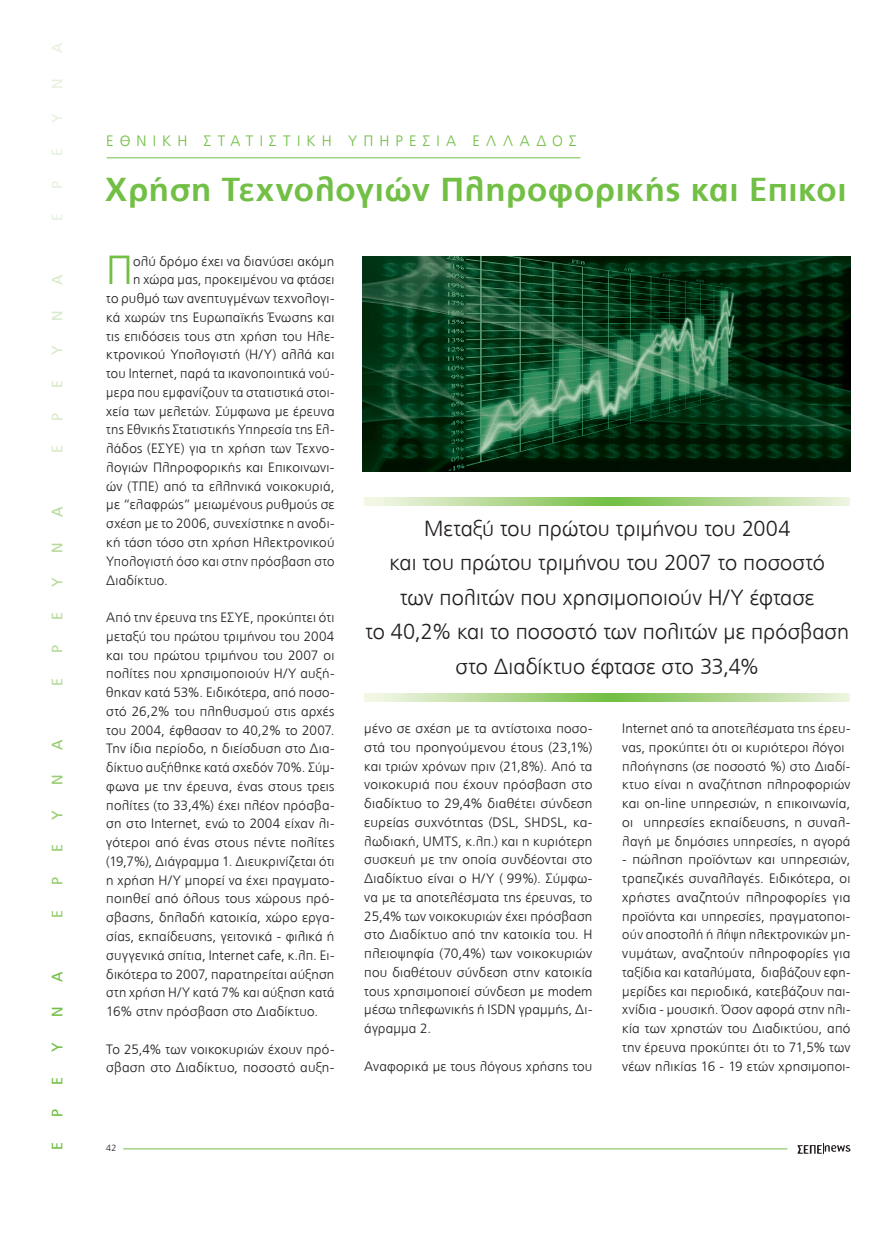
<style>
.page{position:relative;width:893px;height:1234px;background:#fff}
.page>*{position:absolute;margin:0;border:0;box-sizing:border-box;transform-origin:0 0}
.t1{font:300 40.35px "PF Catalog";color:#71bf44}
.t2{font:700 33px "PF Catalog";letter-spacing:.02em;color:#71bf44}
.t3{font:300 21.75px/34.5px "PF Catalog";letter-spacing:.005em;color:#231f20;text-align:center}
.t4{font:300 15px "PF Catalog";letter-spacing:.415em;color:#71bf44}
.t5{font:15px "PF Catalog";color:#71bf44}
.t6{font:15px "PF Catalog";color:#94cc6e}
.t7{font:15px "PF Catalog";color:#b6da9b}
.t8{font:15px "PF Catalog";color:#d9eaca}
.t9{font:15px "PF Catalog";color:#e7f2de}
.t10{font:300 13.5px/18.8px "PF Catalog";letter-spacing:.02em;color:#231f20;text-align:justify}
.t11{font:300 9px "PF Catalog";color:#231f20}
</style>
<div class="page">
<svg style="left:364px;top:497px;width:486px;height:8px"></svg>
<svg style="left:364px;top:693px;width:486px;height:8px"></svg>
<hr style="left:107px;top:157px;width:473px;height:1px;background:#71bf44">
<hr style="left:123px;top:1148px;width:664px;height:1px;background:#71bf44">
<svg style="left:797px;top:1143px;width:53px;height:10px"></svg>
<img style="left:363px;top:256px;width:487px;height:215px">
<p class="t9" style="left:49px;top:53px;width:12px;rotate:-90deg">Α</p>
<p class="t9" style="left:49px;top:88px;width:12px;rotate:-90deg">Ν</p>
<p class="t9" style="left:49px;top:123px;width:11px;rotate:-90deg">Υ</p>
<p class="t9" style="left:49px;top:156px;width:9px;rotate:-90deg">Ε</p>
<p class="t9" style="left:49px;top:189px;width:9px;rotate:-90deg">Ρ</p>
<p class="t9" style="left:49px;top:221px;width:9px;rotate:-90deg">E</p>
<p class="t8" style="left:49px;top:285px;width:12px;rotate:-90deg">Α</p>
<p class="t8" style="left:49px;top:320px;width:12px;rotate:-90deg">Ν</p>
<p class="t8" style="left:49px;top:355px;width:11px;rotate:-90deg">Υ</p>
<p class="t8" style="left:49px;top:388px;width:9px;rotate:-90deg">Ε</p>
<p class="t8" style="left:49px;top:421px;width:9px;rotate:-90deg">Ρ</p>
<p class="t8" style="left:49px;top:453px;width:9px;rotate:-90deg">E</p>
<p class="t7" style="left:49px;top:517px;width:12px;rotate:-90deg">Α</p>
<p class="t7" style="left:49px;top:552px;width:12px;rotate:-90deg">Ν</p>
<p class="t7" style="left:49px;top:587px;width:11px;rotate:-90deg">Υ</p>
<p class="t7" style="left:49px;top:620px;width:9px;rotate:-90deg">Ε</p>
<p class="t7" style="left:49px;top:653px;width:9px;rotate:-90deg">Ρ</p>
<p class="t7" style="left:49px;top:685px;width:9px;rotate:-90deg">E</p>
<p class="t6" style="left:49px;top:749px;width:12px;rotate:-90deg">Α</p>
<p class="t6" style="left:49px;top:784px;width:12px;rotate:-90deg">Ν</p>
<p class="t6" style="left:49px;top:819px;width:11px;rotate:-90deg">Υ</p>
<p class="t6" style="left:49px;top:852px;width:9px;rotate:-90deg">Ε</p>
<p class="t6" style="left:49px;top:884px;width:9px;rotate:-90deg">Ρ</p>
<p class="t6" style="left:49px;top:917px;width:9px;rotate:-90deg">E</p>
<p class="t5" style="left:49px;top:981px;width:12px;rotate:-90deg">Α</p>
<p class="t5" style="left:49px;top:1016px;width:12px;rotate:-90deg">Ν</p>
<p class="t5" style="left:49px;top:1051px;width:11px;rotate:-90deg">Υ</p>
<p class="t5" style="left:49px;top:1084px;width:9px;rotate:-90deg">Ε</p>
<p class="t5" style="left:49px;top:1116px;width:9px;rotate:-90deg">Ρ</p>
<p class="t5" style="left:49px;top:1149px;width:9px;rotate:-90deg">E</p>
<p class="t4" style="left:106px;top:132px;width:472px">ΕΘΝΙΚΗ ΣΤΑΤΙΣΤΙΚΗ ΥΠΗΡΕΣΙΑ ΕΛΛΑΔΟΣ</p>
<h2 class="t2" style="left:105px;top:170px;width:743px">Χρήση Τεχνολογιών Πληροφορικής και Επικοι</h2>
<h1 class="t1" style="left:106px;top:247px;width:28px">Π</h1>
<p class="t10" style="left:133px;top:251px;width:203px">ολύ δρόμο έχει να διανύσει ακόμη</p>
<p class="t10" style="left:133px;top:270px;width:203px">η χώρα μας, προκειμένου να φτάσει</p>
<p class="t10" style="left:106px;top:289px;width:230px">το ρυθμό των ανεπτυγμένων τεχνολογι-</p>
<p class="t10" style="left:106px;top:308px;width:230px">κά χωρών της Ευρωπαϊκής Ένωσης και</p>
<p class="t10" style="left:106px;top:326px;width:230px">τις επιδόσεις τους στη χρήση του Ηλε-</p>
<p class="t10" style="left:106px;top:345px;width:230px">κτρονικού Υπολογιστή (Η/Υ) αλλά και</p>
<p class="t10" style="left:106px;top:364px;width:230px">του Internet, παρά τα ικανοποιητικά νού-</p>
<p class="t10" style="left:106px;top:383px;width:230px">μερα που εμφανίζουν τα στατιστικά στοι-</p>
<p class="t10" style="left:106px;top:401px;width:230px">χεία των μελετών. Σύμφωνα με έρευνα</p>
<p class="t10" style="left:106px;top:420px;width:230px">της Εθνικής Στατιστικής Υπηρεσία της Ελ-</p>
<p class="t10" style="left:106px;top:439px;width:230px">λάδος (ΕΣΥΕ) για τη χρήση των Τεχνο-</p>
<p class="t10" style="left:106px;top:458px;width:230px">λογιών Πληροφορικής και Επικοινωνι-</p>
<p class="t10" style="left:106px;top:476px;width:230px">ών (ΤΠΕ) από τα ελληνικά νοικοκυριά,</p>
<p class="t10" style="left:106px;top:495px;width:230px">με “ελαφρώς” μειωμένους ρυθμούς σε</p>
<p class="t10" style="left:106px;top:514px;width:230px">σχέση με το 2006, συνεχίστηκε η ανοδι-</p>
<p class="t10" style="left:106px;top:533px;width:230px">κή τάση τόσο στη χρήση Ηλεκτρονικού</p>
<p class="t10" style="left:106px;top:551px;width:230px">Υπολογιστή όσο και στην πρόσβαση στο</p>
<p class="t10" style="left:106px;top:570px;width:63px">Διαδίκτυο.</p>
<p class="t10" style="left:106px;top:608px;width:230px">Από την έρευνα της ΕΣΥΕ, προκύπτει ότι μεταξύ του πρώτου τριμήνου του 2004 και του πρώτου τριμήνου του 2007 οι πολίτες που χρησιμοποιούν Η/Υ αυξή&shy;θηκαν κατά 53%. Ειδικότερα, από ποσο&shy;στό 26,2% του πληθυσμού στις αρχές του 2004, έφθασαν το 40,2% το 2007.<br>Την ίδια περίοδο, η διείσδυση στο Δια&shy;δίκτυο αυξήθηκε κατά σχεδόν 70%. Σύμ&shy;φωνα με την έρευνα, ένας στους τρεις πολίτες (το 33,4%) έχει πλέον πρόσβα&shy;ση στο Internet, ενώ το 2004 είχαν λι&shy;γότεροι από ένας στους πέντε πολίτες (19,7%), Διάγραμμα 1. Διευκρινίζεται ότι η χρήση Η/Υ μπορεί να έχει πραγματο&shy;ποιηθεί από όλους τους χώρους πρό&shy;σβασης, δηλαδή κατοικία, χώρο εργα&shy;σίας, εκπαίδευσης, γειτονικά - φιλικά ή συγγενικά σπίτια, Internet cafe, κ.λπ. Ει&shy;δικότερα το 2007, παρατηρείται αύξηση στη χρήση Η/Υ κατά 7% και αύξηση κατά 16% στην πρόσβαση στο Διαδίκτυο.</p>
<p class="t10" style="left:106px;top:1039px;width:230px">Το 25,4% των νοικοκυριών έχουν πρό&shy;σβαση στο Διαδίκτυο, ποσοστό αυξη-</p>
<p class="t11" style="left:106px;top:1142px;width:12px">42</p>
<h3 class="t3" style="left:365px;top:511px;width:485px">Μεταξύ του πρώτου τριμήνου του 2004<br>και του πρώτου τριμήνου του 2007 το ποσοστό<br>των πολιτών που χρησιμοποιούν Η/Υ έφτασε<br>το 40,2% και το ποσοστό των πολιτών με πρόσβαση στο Διαδίκτυο έφτασε στο 33,4%</h3>
<p class="t10" style="left:364px;top:719px;width:230px">μένο σε σχέση με τα αντίστοιχα ποσο&shy;στά του προηγούμενου έτους (23,1%) και τριών χρόνων πριν (21,8%). Από τα νοικοκυριά που έχουν πρόσβαση στο διαδίκτυο το 29,4% διαθέτει σύνδεση ευρείας συχνότητας (DSL, SHDSL, κα&shy;λωδιακή, UMTS, κ.λπ.) και η κυριότερη συσκευή με την οποία συνδέονται στο Διαδίκτυο είναι ο Η/Υ (≈99%). Σύμφω&shy;να με τα αποτελέσματα της έρευνας, το 25,4% των νοικοκυριών έχει πρόσβαση στο Διαδίκτυο από την κατοικία του. Η πλειοψηφία (70,4%) των νοικοκυριών που διαθέτουν σύνδεση στην κατοικία τους χρησιμοποιεί σύνδεση με modem μέσω τηλεφωνικής ή ISDN γραμμής, Δι&shy;άγραμμα 2.</p>
<p class="t10" style="left:364px;top:1056px;width:230px">Αναφορικά με τους λόγους χρήσης του</p>
<p class="t10" style="left:622px;top:719px;width:230px;text-align:left">Internet από τα αποτελέσματα της έρευ&shy;νας, προκύπτει ότι οι κυριότεροι λόγοι πλοήγησης (σε ποσοστό %) στο Διαδί&shy;κτυο είναι η αναζήτηση πληροφοριών και on-line υπηρεσιών, η επικοινωνία, οι υπηρεσίες εκπαίδευσης, η συναλ&shy;λαγή με δημόσιες υπηρεσίες, η αγορά</p>
<p class="t10" style="left:622px;top:850px;width:230px">- πώληση προϊόντων και υπηρεσιών, τραπεζικές συναλλαγές. Ειδικότερα, οι χρήστες αναζητούν πληροφορίες για προϊόντα και υπηρεσίες, πραγματοποι&shy;ούν αποστολή ή λήψη ηλεκτρονικών μη&shy;νυμάτων, αναζητούν πληροφορίες για ταξίδια και καταλύματα, διαβάζουν εφη&shy;μερίδες και περιοδικά, κατεβάζουν παι&shy;χνίδια - μουσική. Όσον αφορά στην ηλι&shy;κία των χρηστών του Διαδικτύου, από την έρευνα προκύπτει ότι το 71,5% των νέων ηλικίας 16 - 19 ετών χρησιμοποι-</p>
</div>
